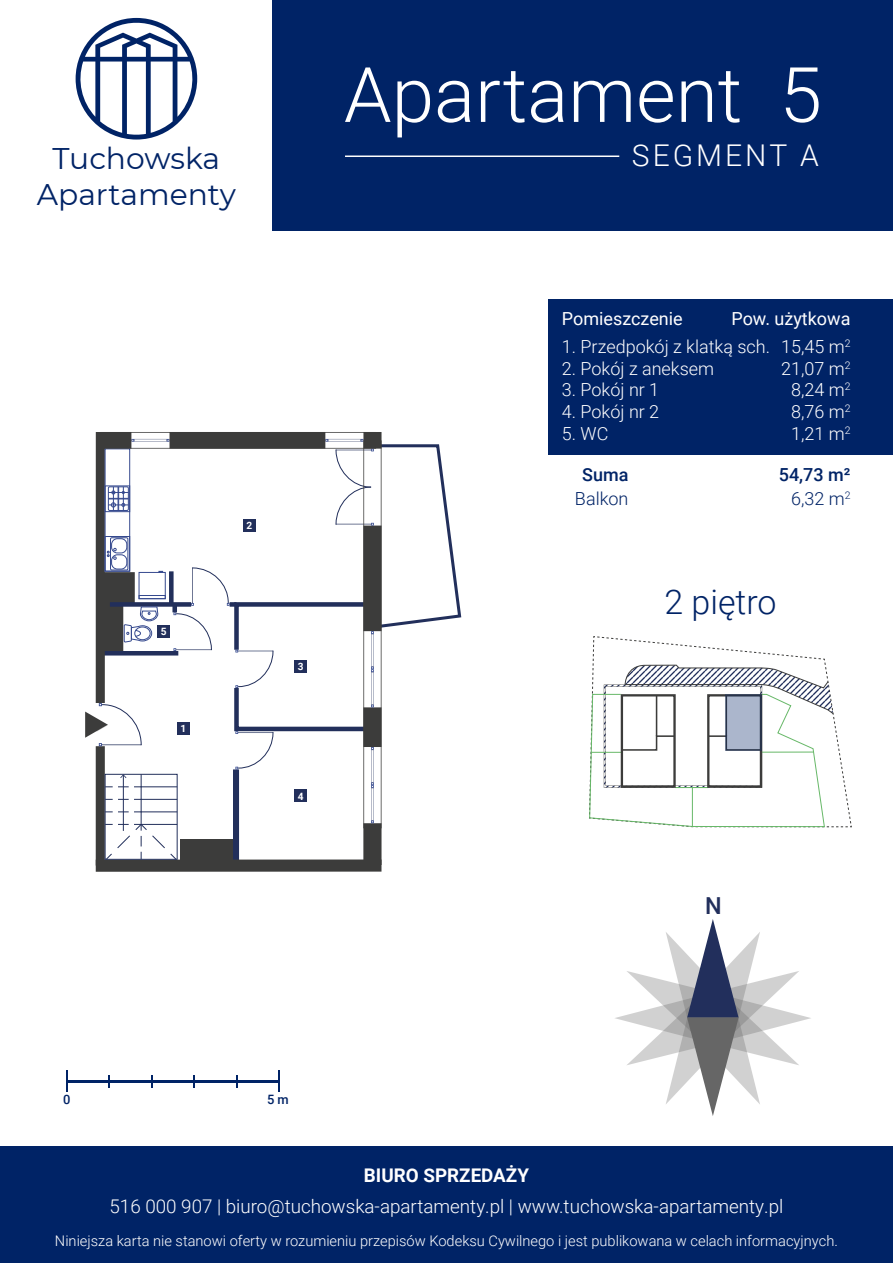
<style>
.page{position:relative;width:893px;height:1263px;background:#fff}
.page>*{position:absolute;margin:0;border:0;box-sizing:border-box;transform-origin:0 0}
.t1{font:300 76.5px "Roboto";color:#fff}
.t2{font:300 33.9px "Roboto";color:#002366}
.t3{font:300 30px "Roboto";letter-spacing:.1em;color:#fff}
.t4{font:29.85px/35.8px "Montserrat";color:#002366;text-align:center}
.t5{font:500 23.4px "Roboto";color:#222f5c}
.t6{font:300 18.75px "Roboto";color:#fff}
.t7{font:700 18.75px "Roboto";color:#fff}
.t8{font:300 18px/21.6px "Roboto";color:#fff;text-align:center}
.t9{font:18px "Roboto";color:#fff}
.t10{font:300 18px "Roboto";color:#002366}
.t11{font:500 18px "Roboto";color:#002366}
.t12{font:300 14.7px "Roboto";color:#fff}
.t13{font:500 12.9px "Roboto";color:#002366}
.t14{font:700 10.05px "Roboto";color:#fff}
</style>
<div class="page">
<div style="left:273px;top:0;width:620px;height:231px;background:#002366"></div>
<div style="left:0;top:1147px;width:893px;height:116px;background:#002366"></div>
<div style="left:548px;top:299px;width:345px;height:156px;background:#002366"></div>
<svg style="left:589px;top:636px;width:262px;height:191px"></svg>
<svg style="left:615px;top:919px;width:196px;height:197px"></svg>
<hr style="left:345px;top:155px;width:274px;height:2px;background:#fff">
<hr style="left:66px;top:1080px;width:213px;height:2px;background:#002366">
<svg style="left:66px;top:1071px;width:1px;height:21px"></svg>
<svg style="left:279px;top:1071px;width:1px;height:21px"></svg>
<svg style="left:725px;top:694px;width:37px;height:57px;background:#95a0b6"></svg>
<div style="left:363px;top:823px;width:19px;height:42px;background:#686867"></div>
<div style="left:96px;top:859px;width:285px;height:13px;background:#3c3c3b"></div>
<svg style="left:85px;top:432px;width:377px;height:428px"></svg>
<div style="left:243px;top:519px;width:13px;height:12px;background:#222f5b"></div>
<div style="left:294px;top:660px;width:13px;height:13px;background:#222f5b"></div>
<div style="left:177px;top:722px;width:13px;height:13px;background:#222f5b"></div>
<div style="left:294px;top:789px;width:13px;height:13px;background:#222f5b"></div>
<div style="left:157px;top:625px;width:13px;height:13px;background:#222f5b"></div>
<svg style="left:76px;top:17px;width:121px;height:123px"></svg>
<h3 class="t4" style="left:37px;top:140px;width:201px">Tuchowska<br>Apartamenty</h3>
<p class="t14" style="left:161px;top:624px;width:7px">5</p>
<p class="t14" style="left:181px;top:722px;width:7px">1</p>
<p class="t14" style="left:246px;top:518px;width:7px">2</p>
<h1 class="t1" style="left:344px;top:41px;width:479px">Apartament 5</h1>
<h3 class="t3" style="left:632px;top:135px;width:189px">SEGMENT A</h3>
<p class="t14" style="left:298px;top:660px;width:7px">3</p>
<p class="t14" style="left:298px;top:789px;width:7px">4</p>
<p class="t9" style="left:562px;top:306px;width:122px">Pomieszczenie</p>
<p class="t9" style="left:731px;top:306px;width:121px">Pow. użytkowa</p>
<p class="t8" style="left:562px;top:335px;width:210px">1. Przedpokój z klatką sch.</p>
<p class="t8" style="left:562px;top:357px;width:154px">2. Pokój z aneksem</p>
<p class="t8" style="left:562px;top:379px;width:99px">3. Pokój nr 1</p>
<p class="t8" style="left:562px;top:400px;width:99px">4. Pokój nr 2</p>
<p class="t8" style="left:562px;top:422px;width:48px">5. WC</p>
<p class="t11" style="left:582px;top:462px;width:48px">Suma</p>
<p class="t8" style="left:781px;top:335px;width:71px">15,45 m<sup>2<br></sup>21,07 m<sup>2<br></sup>8,24 m<sup>2<br></sup>8,76 m<sup>2<br></sup>1,21 m<sup>2</sup></p>
<p class="t11" style="left:779px;top:462px;width:73px">54,73 m²</p>
<p class="t10" style="left:575px;top:486px;width:55px">Balkon</p>
<p class="t10" style="left:791px;top:486px;width:61px">6,32 m<sup>2</sup></p>
<h2 class="t2" style="left:664px;top:578px;width:114px">2 piętro</h2>
<h3 class="t5" style="left:705px;top:889px;width:18px">N</h3>
<p class="t13" style="left:63px;top:1090px;width:9px">0</p>
<p class="t13" style="left:267px;top:1090px;width:23px">5 m</p>
<p class="t7" style="left:364px;top:1162px;width:167px">BIURO SPRZEDAŻY</p>
<p class="t6" style="left:110px;top:1193px;width:675px">516 000 907 | biuro@tuchowska-apartamenty.pl | www.tuchowska-apartamenty.pl</p>
<p class="t12" style="left:55px;top:1230px;width:784px">Niniejsza karta nie stanowi oferty w rozumieniu przepisów Kodeksu Cywilnego i jest publikowana w celach informacyjnych.</p>
</div>
